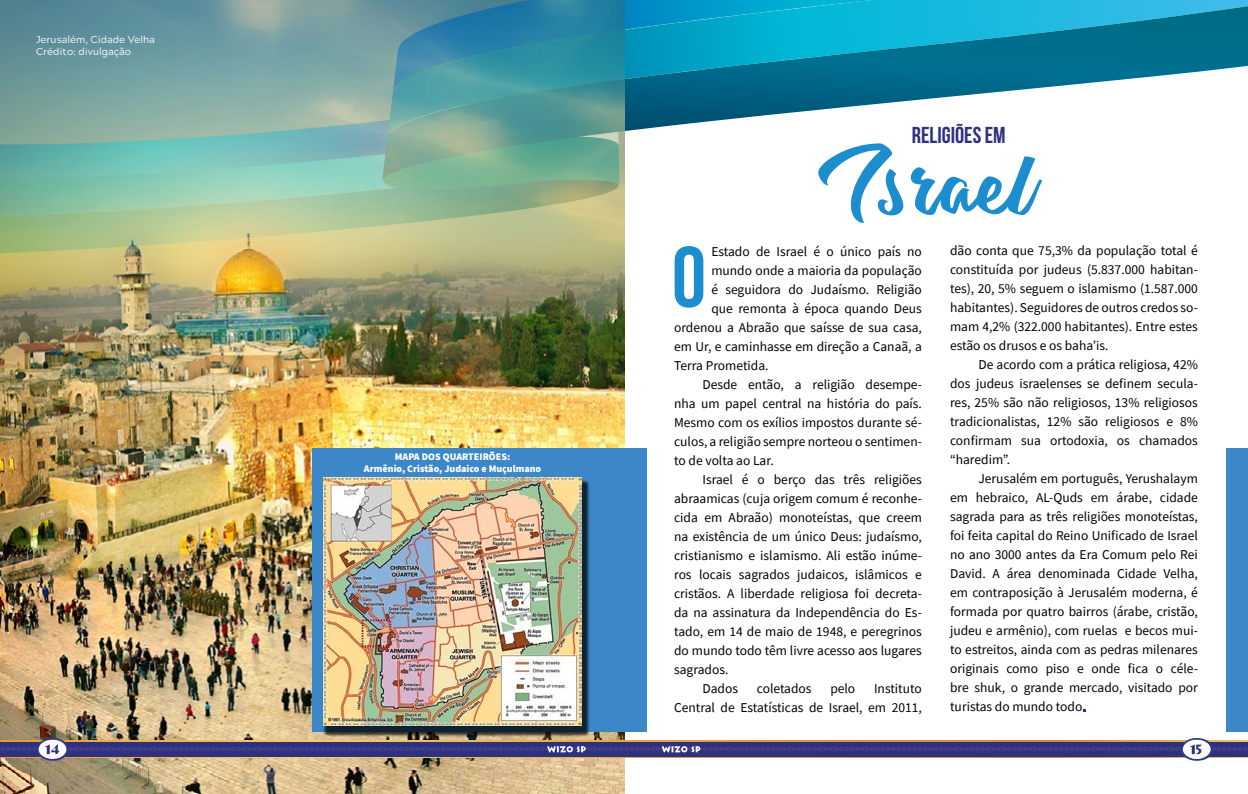
<style>
.page{position:relative;width:1248px;height:794px;background:#fff}
.page>*{position:absolute;margin:0;border:0;box-sizing:border-box;transform-origin:0 0}
.t1{font:700 86px "Bebas Neue";color:#1c8dcd}
.t2{font:700 23px "Bebas Neue";color:#2e3082}
.t3{font:13.5px/19px "Source Sans Pro";color:#000;text-align:justify}
.t4{font:900 10px/12px "Source Sans Pro";color:#fff;text-align:center}
.t5{font:10px/12px "Acherus Grotesque";color:#fff}
</style>
<div class="page">
<img style="left:0;top:0;width:624px;height:794px">
<svg style="left:0;top:69px;width:382px;height:76px"></svg>
<svg style="left:0;top:145px;width:618px;height:109px"></svg>
<svg style="left:382px;top:181px;width:241px;height:9px"></svg>
<svg style="left:393px;top:0;width:854px;height:5px"></svg>
<svg style="left:382px;top:5px;width:865px;height:176px"></svg>
<div style="left:312px;top:448px;width:334px;height:283px;background:#3c87c7"></div>
<div style="left:1225px;top:448px;width:22px;height:283px;background:#3c87c7"></div>
<div style="left:323px;top:479px;width:267px;height:258px;background:#000;opacity:.75"></div>
<img style="left:323px;top:477px;width:258px;height:248px">
<svg style="left:0;top:738px;width:1248px;height:23px"></svg>
<svg style="left:817px;top:143px;width:224px;height:80px"></svg>
<p class="t5" style="left:36px;top:33px;width:120px">Jerusalém, Cidade Velha<br>Crédito: divulgação</p>
<p class="t4" style="left:364px;top:451px;width:179px">MAPA DOS QUARTEIRÕES:<br>Armênio, Cristão, Judaico e Muçulmano</p>
<h2 class="t2" style="left:911px;top:123px;width:95px">RELIGIÕES EM</h2>
<p class="t3" style="left:711px;top:242px;width:212px">Estado de Israel é o único país no</p>
<p class="t3" style="left:711px;top:261px;width:212px">mundo onde a maioria da população</p>
<p class="t3" style="left:711px;top:280px;width:212px">é seguidora do Judaísmo. Religião</p>
<p class="t3" style="left:711px;top:299px;width:212px">que remonta à época quando Deus</p>
<p class="t3" style="left:674px;top:318px;width:249px">ordenou a Abraão que saísse de sua casa,</p>
<p class="t3" style="left:674px;top:337px;width:249px">em Ur, e caminhasse em direção a Canaã, a</p>
<p class="t3" style="left:674px;top:356px;width:96px">Terra Prometida.</p>
<p class="t3" style="left:702px;top:375px;width:221px">Desde então, a religião desempe-</p>
<p class="t3" style="left:674px;top:394px;width:249px">nha um papel central na história do país.</p>
<p class="t3" style="left:674px;top:413px;width:249px">Mesmo com os exílios impostos durante sé-</p>
<p class="t3" style="left:674px;top:432px;width:249px">culos, a religião sempre norteou o sentimen-</p>
<p class="t3" style="left:674px;top:451px;width:101px">to de volta ao Lar.</p>
<p class="t3" style="left:702px;top:470px;width:221px">Israel é o berço das três religiões</p>
<p class="t3" style="left:674px;top:489px;width:249px">abraamicas (cuja origem comum é reconhe-</p>
<p class="t3" style="left:674px;top:508px;width:249px">cida em Abraão) monoteístas, que creem</p>
<p class="t3" style="left:674px;top:527px;width:249px">na existência de um único Deus: judaísmo,</p>
<p class="t3" style="left:674px;top:546px;width:249px">cristianismo e islamismo. Ali estão inúme-</p>
<p class="t3" style="left:674px;top:565px;width:249px">ros locais sagrados judaicos, islâmicos e</p>
<p class="t3" style="left:674px;top:584px;width:249px">cristãos. A liberdade religiosa foi decreta-</p>
<p class="t3" style="left:674px;top:603px;width:249px">da na assinatura da Independência do Es-</p>
<p class="t3" style="left:674px;top:622px;width:249px">tado, em 14 de maio de 1948, e peregrinos</p>
<p class="t3" style="left:674px;top:641px;width:249px">do mundo todo têm livre acesso aos lugares</p>
<p class="t3" style="left:674px;top:660px;width:56px">sagrados.</p>
<p class="t3" style="left:702px;top:679px;width:37px">Dados</p>
<p class="t3" style="left:756px;top:679px;width:56px">coletados</p>
<p class="t3" style="left:830px;top:679px;width:26px">pelo</p>
<h1 class="t1" style="left:672px;top:230px;width:36px">O</h1>
<p class="t3" style="left:674px;top:679px;width:249px;text-align:right">Instituto<br>Central de Estatísticas de Israel, em 2011,</p>
<p class="t3" style="left:950px;top:241px;width:249px">dão conta que 75,3% da população total é constituída por judeus (5.837.000 habitan&shy;tes), 20, 5% seguem o islamismo (1.587.000 habitantes). Seguidores de outros credos so&shy;mam 4,2% (322.000 habitantes). Entre estes estão os drusos e os baha’is.</p>
<p class="t3" style="left:950px;top:355px;width:249px;text-indent:28px">De acordo com a prática religiosa, 42% dos judeus israelenses se definem secula&shy;res, 25% são não religiosos, 13% religiosos tradicionalistas, 12% são religiosos e 8% confirmam sua ortodoxia, os chamados “haredim”.</p>
<p class="t3" style="left:950px;top:469px;width:249px;text-indent:28px">Jerusalém em português, Yerushalaym em hebraico, AL-Quds em árabe, cidade sagrada para as três religiões monoteístas, foi feita capital do Reino Unificado de Israel no ano 3000 antes da Era Comum pelo Rei David. A área denominada Cidade Velha, em contraposição à Jerusalém moderna, é formada por quatro bairros (árabe, cristão, judeu e armênio), com ruelas e becos mui&shy;to estreitos, ainda com as pedras milenares originais como piso e onde fica o céle&shy;bre shuk, o grande mercado, visitado por turistas do mundo todo.</p>
</div>
